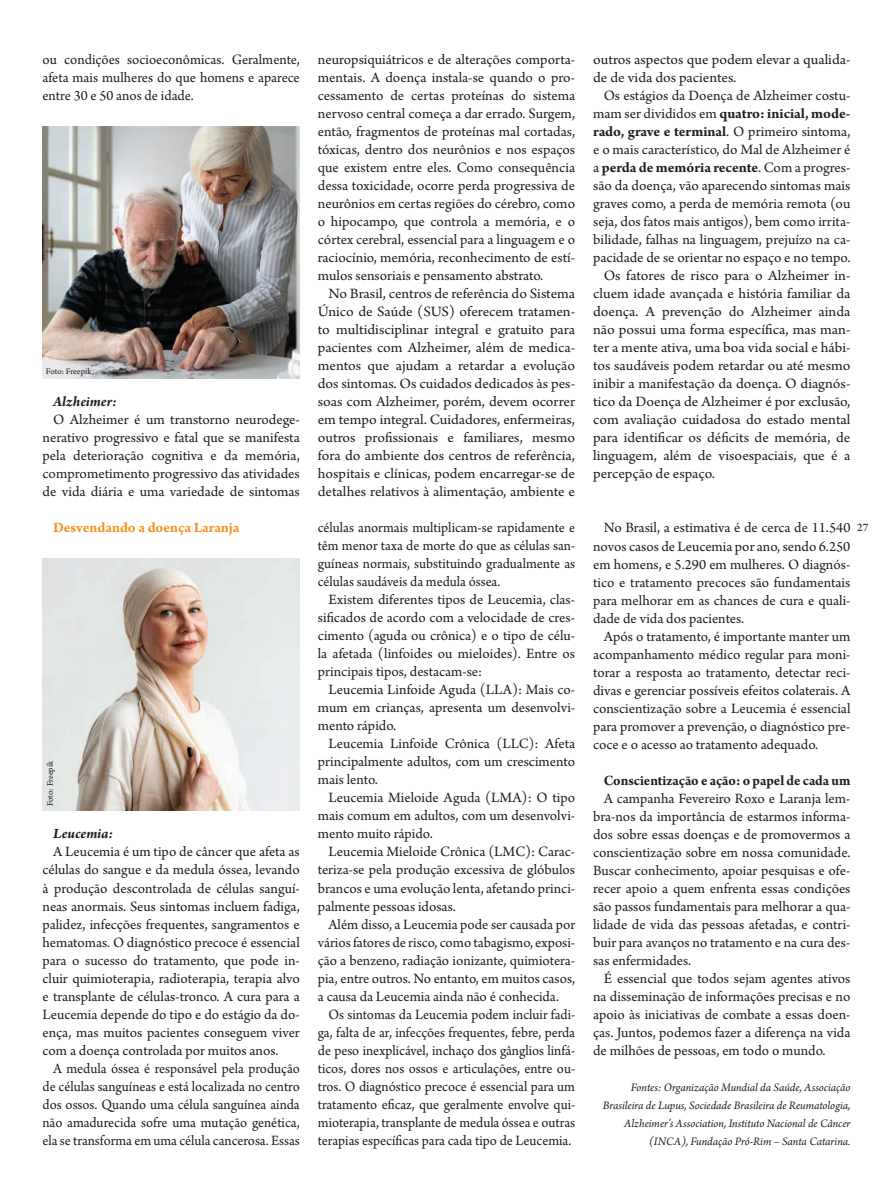
<style>
.page{position:relative;width:893px;height:1191px;background:#fff}
.page>*{position:absolute;margin:0;border:0;box-sizing:border-box;transform-origin:0 0}
.t1{font:15px/18px "Arno Pro";color:#231f20;text-align:justify}
.t2{font:15px/18px "Arno Pro";color:#231f20;text-align:justify;scale:1.04 1}
.t3{font:15px/18px "Arno Pro";color:#231f20;text-align:justify;scale:.96 1}
.t4{font:700 15px "Arno Pro";letter-spacing:-.005em;color:#231f20}
.t5{font:700 15px "Arno Pro";letter-spacing:-.005em;color:#231f20;scale:.96 1}
.t6{font:700 15px "Arno Pro";letter-spacing:-.005em;color:#f7931d}
.t7{font:italic 700 15px "Arno Pro";color:#231f20}
.t8{font:italic 12px/18px "Arno Pro";letter-spacing:-.005em;color:#231f20;text-align:right}
.t9{font:12px "Arno Pro";color:#231f20}
.t10{font:9px "Arno Pro";letter-spacing:-.005em;color:#231f20}
.s1{font-weight:400}
</style>
<div class="page">
<img style="left:43px;top:126px;width:257px;height:252px">
<img style="left:43px;top:558px;width:257px;height:252px">
<p class="t1" style="left:43px;top:51px;width:259px">ou condições socioeconômicas. Geralmente, afeta mais mulheres do que homens e aparece entre 30 e 50 anos de idade.</p>
<p class="t10" style="left:46px;top:366px;width:47px">Foto: Freepik</p>
<p class="t7" style="left:53px;top:393px;width:65px">Alzheimer:</p>
<p class="t1" style="left:43px;top:411px;width:259px;text-indent:11px">O Alzheimer é um transtorno neurodege&shy;nerativo progressivo e fatal que se manifesta pela deterioração cognitiva e da memória, comprometimento progressivo das atividades de vida diária e uma variedade de sintomas</p>
<p class="t6" style="left:53px;top:519px;width:188px">Desvendando a doença Laranja</p>
<p class="t10" style="left:45px;top:806px;width:47px;rotate:-90deg">Foto: Freepik</p>
<p class="t7" style="left:53px;top:825px;width:62px">Leucemia:</p>
<p class="t1" style="left:43px;top:843px;width:259px;text-indent:11px">A Leucemia é um tipo de câncer que afeta as células do sangue e da medula óssea, levando à produção descontrolada de células sanguí&shy;neas anormais. Seus sintomas incluem fadiga, palidez, infecções frequentes, sangramentos e hematomas. O diagnóstico precoce é essencial para o sucesso do tratamento, que pode in&shy;cluir quimioterapia, radioterapia, terapia alvo e transplante de células-tronco. A cura para a Leucemia depende do tipo e do estágio da do&shy;ença, mas muitos pacientes conseguem viver com a doença controlada por muitos anos.</p>
<p class="t3" style="left:43px;top:1059px;width:270px;text-indent:11px">A medula óssea é responsável pela produção de células sanguíneas e está localizada no centro dos ossos. Quando uma célula sanguínea ainda não amadurecida sofre uma mutação genética, ela se transforma em uma célula cancerosa. Essas</p>
<p class="t1" style="left:318px;top:51px;width:259px">neuropsiquiátricos e de alterações comporta&shy;mentais. A doença instala-se quando o pro&shy;cessamento de certas proteínas do sistema nervoso central começa a dar errado. Surgem, então, fragmentos de proteínas mal cortadas, tóxicas, dentro dos neurônios e nos espaços que existem entre eles. Como consequência dessa toxicidade, ocorre perda progressiva de neurônios em certas regiões do cérebro, como o hipocampo, que controla a memória, e o córtex cerebral, essencial para a linguagem e o raciocínio, memória, reconhecimento de estí&shy;mulos sensoriais e pensamento abstrato.</p>
<p class="t2" style="left:318px;top:285px;width:249px;text-indent:11px">No Brasil, centros de referência do Sistema Único de Saúde (SUS) oferecem tratamen&shy;to multidisciplinar integral e gratuito para pacientes com Alzheimer, além de medica&shy;mentos que ajudam a retardar a evolução dos sintomas. Os cuidados dedicados às pes&shy;soas com Alzheimer, porém, devem ocorrer em tempo integral. Cuidadores, enfermeiras, outros profissionais e familiares, mesmo fora do ambiente dos centros de referência, hospitais e clínicas, podem encarregar-se de detalhes relativos à alimentação, ambiente e</p>
<p class="t3" style="left:318px;top:519px;width:270px">células anormais multiplicam-se rapidamente e têm menor taxa de morte do que as células san&shy;guíneas normais, substituindo gradualmente as células saudáveis da medula óssea.</p>
<p class="t1" style="left:318px;top:591px;width:259px;text-indent:11px">Existem diferentes tipos de Leucemia, clas&shy;sificados de acordo com a velocidade de cres&shy;cimento (aguda ou crônica) e o tipo de célu&shy;la afetada (linfoides ou mieloides). Entre os principais tipos, destacam-se:</p>
<p class="t1" style="left:318px;top:681px;width:259px;text-indent:11px">Leucemia Linfoide Aguda (LLA): Mais co&shy;mum em crianças, apresenta um desenvolvi&shy;mento rápido.</p>
<p class="t1" style="left:318px;top:735px;width:259px;text-indent:11px">Leucemia Linfoide Crônica (LLC): Afeta principalmente adultos, com um crescimento mais lento.</p>
<p class="t1" style="left:318px;top:789px;width:259px;text-indent:11px">Leucemia Mieloide Aguda (LMA): O tipo mais comum em adultos, com um desenvolvi&shy;mento muito rápido.</p>
<p class="t1" style="left:318px;top:843px;width:259px;text-indent:11px">Leucemia Mieloide Crônica (LMC): Carac&shy;teriza-se pela produção excessiva de glóbulos brancos e uma evolução lenta, afetando princi&shy;palmente pessoas idosas.</p>
<p class="t1" style="left:318px;top:915px;width:259px;text-indent:11px">Além disso, a Leucemia pode ser causada por vários fatores de risco, como tabagismo, exposi&shy;ção a benzeno, radiação ionizante, quimiotera&shy;pia, entre outros. No entanto, em muitos casos, a causa da Leucemia ainda não é conhecida.</p>
<p class="t3" style="left:318px;top:1005px;width:270px;text-indent:11px">Os sintomas da Leucemia podem incluir fadi&shy;ga, falta de ar, infecções frequentes, febre, perda de peso inexplicável, inchaço dos gânglios linfá&shy;ticos, dores nos ossos e articulações, entre ou&shy;tros. O diagnóstico precoce é essencial para um tratamento eficaz, que geralmente envolve qui&shy;mioterapia, transplante de medula óssea e outras terapias específicas para cada tipo de Leucemia.</p>
<p class="t2" style="left:593px;top:51px;width:249px">outros aspectos que podem elevar a qualida&shy;de de vida dos pacientes.</p>
<p class="t1" style="left:604px;top:87px;width:248px">Os estágios da Doença de Alzheimer costu-</p>
<p class="t4" style="left:593px;top:105px;width:259px"><span class="s1">mam ser divididos em</span> quatro: inicial, mode-</p>
<p class="t4" style="left:593px;top:123px;width:259px">rado, grave e terminal<span class="s1">. O primeiro sintoma,</span></p>
<p class="t1" style="left:593px;top:141px;width:259px">e o mais característico, do Mal de Alzheimer é</p>
<p class="t4" style="left:593px;top:159px;width:259px"><span class="s1">a</span> perda de memória recente<span class="s1">. Com a progres-</span></p>
<p class="t1" style="left:593px;top:177px;width:259px">são da doença, vão aparecendo sintomas mais</p>
<p class="t1" style="left:593px;top:195px;width:259px">graves como, a perda de memória remota (ou</p>
<p class="t1" style="left:593px;top:213px;width:259px">seja, dos fatos mais antigos), bem como irrita-</p>
<p class="t1" style="left:593px;top:231px;width:259px">bilidade, falhas na linguagem, prejuízo na ca-</p>
<p class="t1" style="left:593px;top:249px;width:259px">pacidade de se orientar no espaço e no tempo.</p>
<p class="t2" style="left:604px;top:267px;width:239px">Os fatores de risco para o Alzheimer in-</p>
<p class="t2" style="left:593px;top:285px;width:249px">cluem idade avançada e história familiar da</p>
<p class="t2" style="left:593px;top:303px;width:249px">doença. A prevenção do Alzheimer ainda</p>
<p class="t2" style="left:593px;top:321px;width:249px">não possui uma forma específica, mas man-</p>
<p class="t2" style="left:593px;top:339px;width:249px">ter a mente ativa, uma boa vida social e hábi-</p>
<p class="t2" style="left:593px;top:357px;width:249px">tos saudáveis podem retardar ou até mesmo</p>
<p class="t2" style="left:593px;top:375px;width:249px">inibir a manifestação da doença. O diagnós-</p>
<p class="t2" style="left:593px;top:393px;width:249px">tico da Doença de Alzheimer é por exclusão,</p>
<p class="t2" style="left:593px;top:411px;width:249px">com avaliação cuidadosa do estado mental</p>
<p class="t2" style="left:593px;top:429px;width:249px">para identificar os déficits de memória, de</p>
<p class="t2" style="left:593px;top:447px;width:249px">linguagem, além de visoespaciais, que é a</p>
<p class="t2" style="left:593px;top:465px;width:119px">percepção de espaço.</p>
<p class="t1" style="left:593px;top:520px;width:259px;text-indent:11px">No Brasil, a estimativa é de cerca de 11.540 novos casos de Leucemia por ano, sendo 6.250 em homens, e 5.290 em mulheres. O diagnós&shy;tico e tratamento precoces são fundamentais para melhorar em as chances de cura e quali&shy;dade de vida dos pacientes.</p>
<p class="t1" style="left:593px;top:628px;width:259px;text-indent:11px">Após o tratamento, é importante manter um acompanhamento médico regular para moni&shy;torar a resposta ao tratamento, detectar reci&shy;divas e gerenciar possíveis efeitos colaterais. A conscientização sobre a Leucemia é essencial para promover a prevenção, o diagnóstico pre&shy;coce e o acesso ao tratamento adequado.</p>
<p class="t5" style="left:604px;top:771px;width:258px">Conscientização e ação: o papel de cada um</p>
<p class="t1" style="left:593px;top:790px;width:259px;text-indent:11px">A campanha Fevereiro Roxo e Laranja lem&shy;bra-nos da importância de estarmos informa&shy;dos sobre essas doenças e de promovermos a conscientização sobre em nossa comunidade.<br>Buscar conhecimento, apoiar pesquisas e ofe&shy;recer apoio a quem enfrenta essas condições são passos fundamentais para melhorar a qua&shy;lidade de vida das pessoas afetadas, e contri&shy;buir para avanços no tratamento e na cura des&shy;sas enfermidades.</p>
<p class="t1" style="left:593px;top:970px;width:259px;text-indent:11px">É essencial que todos sejam agentes ativos na disseminação de informações precisas e no apoio às iniciativas de combate a essas doen&shy;ças. Juntos, podemos fazer a diferença na vida de milhões de pessoas, em todo o mundo.</p>
<p class="t8" style="left:603px;top:1078px;width:249px">Fontes: Organização Mundial da Saúde, Associação Brasileira de Lupus, Sociedade Brasileira de Reumatologia, Alzheimer’s Association, Instituto Nacional de Câncer (INCA), Fundação Pró-Rim – Santa Catarina.</p>
<p class="t9" style="left:857px;top:521px;width:13px">27</p>
</div>
